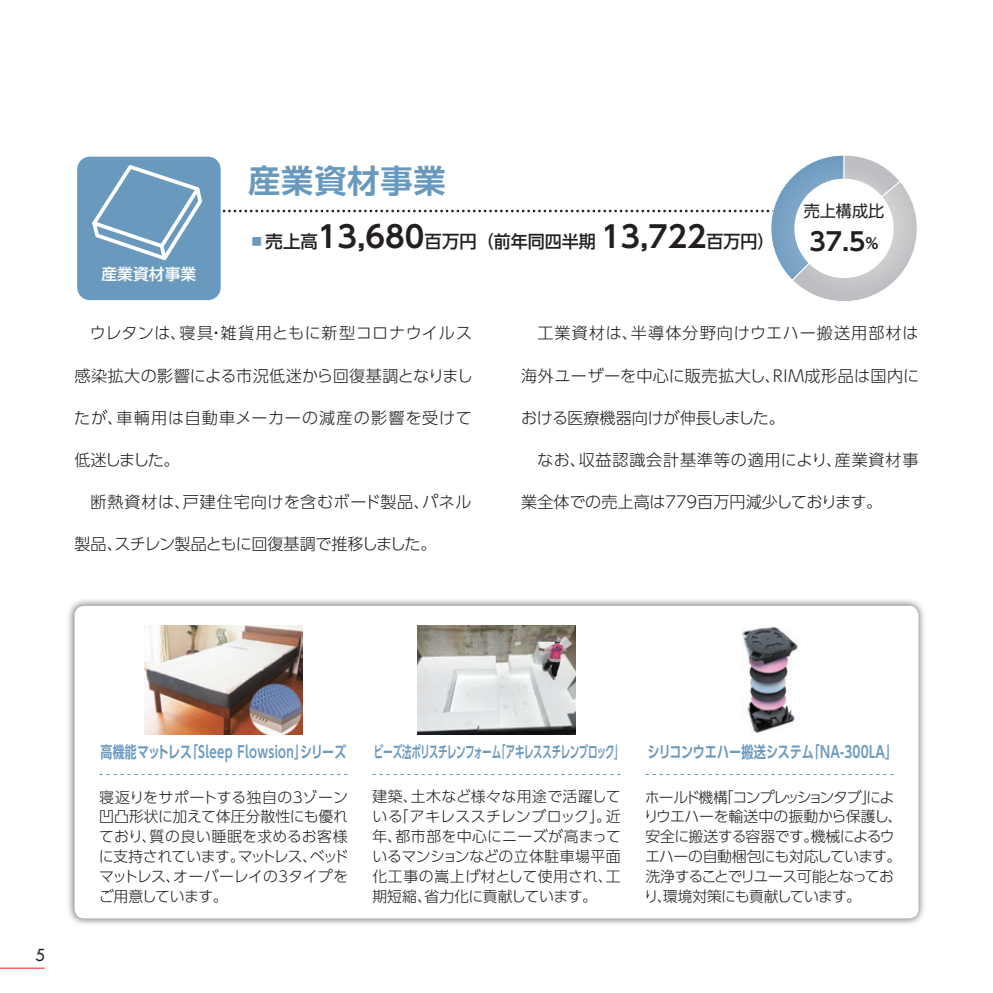
<style>
.page{position:relative;width:993px;height:993px;background:#fff}
.page>*{position:absolute;margin:0;border:0;box-sizing:border-box;transform-origin:0 0}
.t1{font:700 32.2px "UD Shin Go Pro De";letter-spacing:.025em;color:#6a99be}
.t2{font:700 24.85px "UD Shin Go Pro De";color:#231f20}
.t3{font:500 17.32px "UD Shin Go Pro";color:#231f20}
.t4{font:300 16.1px "UD Shin Go Pro";letter-spacing:.02em;color:#231f20}
.t5{font:300 16.1px "UD Shin Go Pro";letter-spacing:.045em;color:#231f20}
.t6{font:700 16.1px "UD Shin Go Pro De";letter-spacing:-.045em;color:#6a99be;scale:.59 1}
.t7{font:700 16.1px "UD Shin Go Pro De";letter-spacing:.025em;color:#6a99be;scale:.74 1}
.t8{font:300 16.1px "UD Shin Go Pro";letter-spacing:.055em;color:#231f20}
.t9{font:300 16.1px "UD Shin Go Pro";letter-spacing:-.045em;color:#231f20}
.t10{font:300 16.1px "UD Shin Go Pro";color:#231f20}
.t11{font:700 16.1px "UD Shin Go Pro De";letter-spacing:-.015em;color:#6a99be;scale:.75 1}
.t12{font:300 16.1px "UD Shin Go Pro";letter-spacing:.065em;color:#231f20}
.t13{font:300 16.1px "UD Shin Go Pro";letter-spacing:-.02em;color:#231f20}
.t14{font:16.1px "UD Shin Go Pro";color:#231f20}
.t15{font:500 16.1px "Futura Std";color:#231f20}
.t16{font:500 15.75px "UD Shin Go Pro";color:#fff}
.t17{font:300 14.88px/19.8px "UD Shin Go Pro";letter-spacing:-.035em;color:#231f20;text-align:justify}
.s1{color:#6a99be}
.s2{font-family:"UD Shin Go Pro De";font-weight:700;font-size:29.75px}
.s3{font-size:14.88px}
</style>
<div class="page">
<div style="left:66px;top:597px;width:860px;height:329px;background:#231f20;opacity:.75"></div>
<div style="left:74px;top:605px;width:844px;height:313px;background:#fff;border-radius:10px"></div>
<div style="left:77px;top:157px;width:144px;height:143px;background:#6a99be;border-radius:13px"></div>
<svg style="left:89px;top:155px;width:828px;height:146px"></svg>
<div style="left:794px;top:179px;width:99px;height:99px;background:#fff;border-radius:50%"></div>
<img style="left:742px;top:627px;width:56px;height:106px">
<img style="left:417px;top:625px;width:158px;height:109px">
<img style="left:144px;top:625px;width:158px;height:109px">
<hr style="left:0;top:967px;width:45px;height:1px;background:#ee1d23">
<p class="t16" style="left:101px;top:261px;width:96px">産業資材事業</p>
<h1 class="t1" style="left:248px;top:155px;width:232px">産業資材事業　</h1>
<p class="t3" style="left:248px;top:228px;width:527px"><span class="s1">▪</span>売上高<span class="s2">13,680</span>百万円（前年同四半期 <span class="s2">13,722</span>百万円）</p>
<p class="t14" style="left:803px;top:197px;width:82px">売上構成比</p>
<h2 class="t2" style="left:809px;top:222px;width:71px">37.5<span class="s3">%</span></h2>
<p class="t4" style="left:90px;top:320px;width:384px">ウレタンは、寝具・雑貨用ともに新型コロナウイルス</p>
<p class="t4" style="left:74px;top:362px;width:400px">感染拡大の影響による市況低迷から回復基調となりまし</p>
<p class="t8" style="left:74px;top:404px;width:399px">たが、車輌用は自動車メーカーの減産の影響を受けて</p>
<p class="t4" style="left:74px;top:446px;width:107px">低迷しました。</p>
<p class="t5" style="left:91px;top:489px;width:382px">断熱資材は、戸建住宅向けを含むボード製品、パネル</p>
<p class="t9" style="left:74px;top:531px;width:363px">製品、スチレン製品ともに回復基調で推移しました。</p>
<p class="t12" style="left:537px;top:320px;width:382px">工業資材は、半導体分野向けウエハー搬送用部材は</p>
<p class="t4" style="left:521px;top:362px;width:399px">海外ユーザーを中心に販売拡大し、ＲＩＭ成形品は国内に</p>
<p class="t13" style="left:521px;top:404px;width:265px">おける医療機器向けが伸長しました。</p>
<p class="t5" style="left:537px;top:446px;width:382px">なお、収益認識会計基準等の適用により、産業資材事</p>
<p class="t10" style="left:521px;top:489px;width:362px">業全体での売上高は779百万円減少しております。</p>
<p class="t15" style="left:35px;top:944px;width:11px">5</p>
<p class="t7" style="left:100px;top:738px;width:334px">高機能マットレス「Sleep Flowsion」シリーズ</p>
<p class="t11" style="left:647px;top:738px;width:334px">シリコンウエハー搬送システム「NA-300LA」</p>
<p class="t6" style="left:373px;top:738px;width:425px">ビーズ法ポリスチレンフォーム「アキレススチレンブロック」</p>
<p class="t17" style="left:99px;top:786px;width:251px">寝返りをサポートする独自の３ゾーン凹凸形状に加えて体圧分散性にも優れており、質の良い睡眠を求めるお客様に支持されています。マットレス、ベッドマットレス、オーバーレイの３タイプをご用意しています。</p>
<p class="t17" style="left:643px;top:786px;width:260px;text-align:left">ホールド機構「コンプレッションタブ」によりウエハーを輸送中の振動から保護し、安全に搬送する容器です。機械によるウエハーの自動梱包にも対応しています。洗浄することでリユース可能となっており、環境対策にも貢献しています。</p>
<p class="t17" style="left:372px;top:786px;width:250px">建築、土木など様々な用途で活躍している「アキレススチレンブロック」。近年、都市部を中心にニーズが高まっているマンションなどの立体駐車場平面化工事の嵩上げ材として使用され、工期短縮、省力化に貢献しています。</p>
</div>
